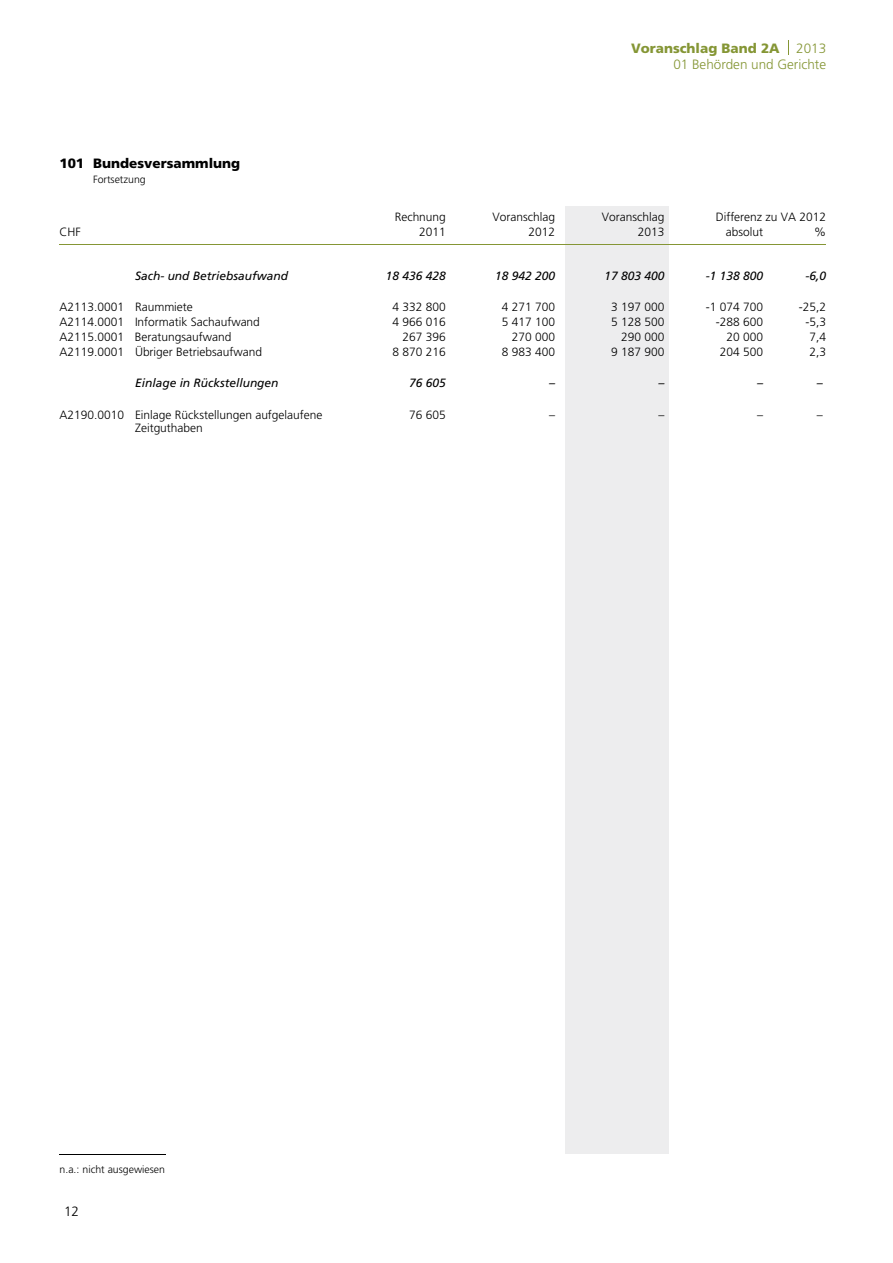
<style>
.page{position:relative;width:893px;height:1263px;background:#fff}
.page>*{position:absolute;margin:0;border:0;box-sizing:border-box;transform-origin:0 0}
.t1{font:300 13.5px/16px "Frutiger LT Std";color:#859635;text-align:right}
.t2{font:900 13.5px "Frutiger LT Std";color:#000}
.t3{font:300 13.5px "Frutiger LT Std";color:#000}
.t4{font:300 12px/14.7px "Frutiger LT Std";color:#000}
.t5{font:italic 12px "Frutiger LT Com";color:#000}
.t6{font:300 10.5px "Frutiger LT Std";color:#000}
.s1{font-weight:900}
</style>
<div class="page">
<div style="left:566px;top:206px;width:102px;height:948px;background:#ededee"></div>
<svg style="left:788px;top:40px;width:1px;height:15px"></svg>
<hr style="left:59px;top:244px;width:767px;height:1px;background:#859635">
<hr style="left:59px;top:1154px;width:107px;height:1px;background:#000">
<p class="t2" style="left:59px;top:158px;width:182px">101 Bundesversammlung</p>
<p class="t6" style="left:93px;top:175px;width:54px">Fortsetzung</p>
<p class="t4" style="left:59px;top:225px;width:23px">CHF</p>
<p class="t1" style="left:631px;top:41px;width:196px"><span class="s1">Voranschlag Band 2A</span> 2013<br>01 Behörden und Gerichte</p>
<p class="t4" style="left:395px;top:211px;width:53px;text-align:right">Rechnung<br>2011</p>
<p class="t4" style="left:493px;top:211px;width:64px;text-align:right">Voranschlag<br>2012</p>
<p class="t4" style="left:602px;top:211px;width:64px">Voranschlag</p>
<p class="t4" style="left:638px;top:225px;width:28px">2013</p>
<p class="t4" style="left:726px;top:211px;width:102px;text-indent:-10px">Differenz zu VA 2012 absolut</p>
<p class="t4" style="left:814px;top:225px;width:13px">%</p>
<p class="t5" style="left:135px;top:271px;width:154px">Sach- und Betriebsaufwand</p>
<p class="t5" style="left:604px;top:271px;width:61px">17 803 400</p>
<p class="t5" style="left:386px;top:271px;width:61px">18 436 428</p>
<p class="t5" style="left:706px;top:271px;width:59px">-1 138 800</p>
<p class="t5" style="left:805px;top:271px;width:22px">-6,0</p>
<p class="t5" style="left:495px;top:271px;width:61px">18 942 200</p>
<p class="t4" style="left:59px;top:301px;width:135px">A2113.0001 Raummiete</p>
<p class="t4" style="left:393px;top:301px;width:55px">4 332 800</p>
<p class="t4" style="left:706px;top:301px;width:59px">-1 074 700</p>
<p class="t4" style="left:799px;top:301px;width:29px">-25,2</p>
<p class="t4" style="left:502px;top:301px;width:55px">4 271 700</p>
<p class="t4" style="left:611px;top:301px;width:55px">3 197 000</p>
<p class="t4" style="left:59px;top:315px;width:202px">A2114.0001 Informatik Sachaufwand</p>
<p class="t4" style="left:611px;top:315px;width:55px">5 128 500</p>
<p class="t4" style="left:393px;top:315px;width:55px">4 966 016</p>
<p class="t4" style="left:716px;top:315px;width:49px">-288 600</p>
<p class="t4" style="left:805px;top:315px;width:22px">-5,3</p>
<p class="t4" style="left:502px;top:315px;width:55px">5 417 100</p>
<p class="t4" style="left:59px;top:330px;width:173px">A2115.0001 Beratungsaufwand</p>
<p class="t4" style="left:403px;top:330px;width:45px">267 396</p>
<p class="t4" style="left:726px;top:330px;width:38px">20 000</p>
<p class="t4" style="left:809px;top:330px;width:18px">7,4</p>
<p class="t4" style="left:512px;top:330px;width:45px">270 000</p>
<p class="t4" style="left:621px;top:330px;width:45px">290 000</p>
<p class="t4" style="left:59px;top:345px;width:204px">A2119.0001 Übriger Betriebsaufwand</p>
<p class="t4" style="left:611px;top:345px;width:55px">9 187 900</p>
<p class="t4" style="left:393px;top:345px;width:55px">8 870 216</p>
<p class="t4" style="left:720px;top:345px;width:45px">204 500</p>
<p class="t4" style="left:809px;top:345px;width:18px">2,3</p>
<p class="t4" style="left:502px;top:345px;width:55px">8 983 400</p>
<p class="t5" style="left:135px;top:378px;width:145px">Einlage in Rückstellungen</p>
<p class="t5" style="left:658px;top:378px;width:7px">–</p>
<p class="t5" style="left:409px;top:378px;width:38px">76 605</p>
<p class="t5" style="left:757px;top:378px;width:7px">–</p>
<p class="t5" style="left:817px;top:378px;width:7px">–</p>
<p class="t5" style="left:549px;top:378px;width:7px">–</p>
<p class="t4" style="left:135px;top:408px;width:189px;line-height:13.8px;text-indent:-76px">A2190.0010 Einlage Rückstellungen aufgelaufene<br>Zeitguthaben</p>
<p class="t4" style="left:409px;top:408px;width:38px">76 605</p>
<p class="t4" style="left:757px;top:408px;width:7px">–</p>
<p class="t4" style="left:817px;top:408px;width:7px">–</p>
<p class="t4" style="left:549px;top:408px;width:7px">–</p>
<p class="t4" style="left:658px;top:408px;width:7px">–</p>
<p class="t6" style="left:60px;top:1165px;width:107px">n.a.: nicht ausgewiesen</p>
<p class="t3" style="left:64px;top:1206px;width:16px">12</p>
</div>
